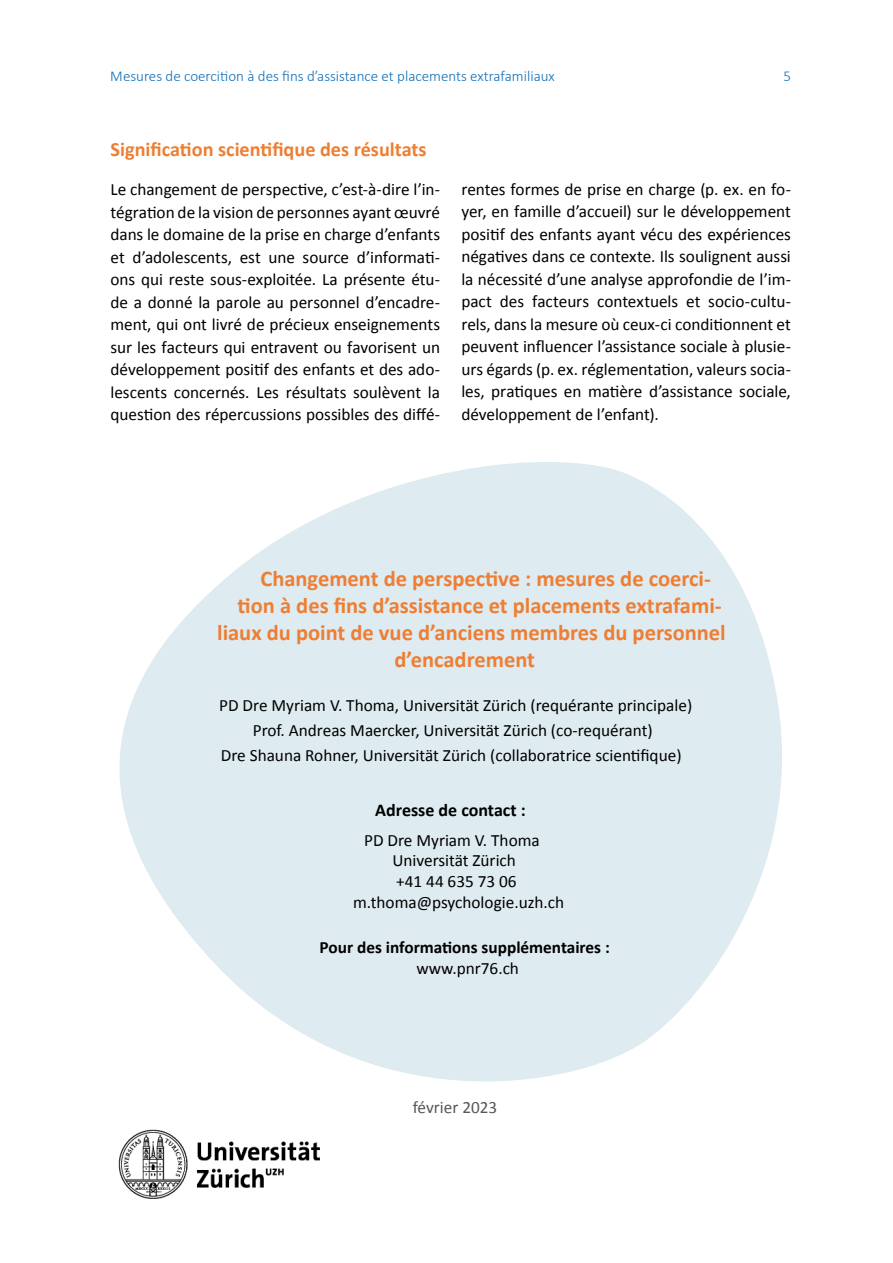
<style>
.page{position:relative;width:893px;height:1263px;background:#fff}
.page>*{position:absolute;margin:0;border:0;box-sizing:border-box;transform-origin:0 0}
.t1{font:700 22.5px "Calibri";color:#ee7e34}
.t2{font:700 20.25px "Calibri";color:#ee7e31}
.t3{font:700 18px "Calibri";color:#000}
.t4{font:17.25px/22.5px "Calibri";color:#000;text-align:justify}
.t5{font:700 17.25px "Calibri";color:#000}
.t6{font:17.25px "Calibri";color:#575756}
.t7{font:300 15px "Calibri";color:#0e6eb6}
</style>
<div class="page">
<svg style="left:119px;top:462px;width:663px;height:620px;fill:#deebf0"></svg>
<img style="left:118px;top:1129px;width:202px;height:70px">
<p class="t7" style="left:110px;top:67px;width:446px">Mesures de coercition à des fins d’assistance et placements extrafamiliaux</p>
<p class="t7" style="left:783px;top:67px;width:9px">5</p>
<p class="t2" style="left:111px;top:136px;width:318px">Signification scientifique des résultats</p>
<p class="t4" style="left:111px;top:178px;width:331px">Le changement de perspective, c’est-à-dire l’in&shy;tégration de la vision de personnes ayant œuvré dans le domaine de la prise en charge d’enfants et d’adolescents, est une source d’informati&shy;ons qui reste sous-exploitée. La présente étu&shy;de a donné la parole au personnel d’encadre&shy;ment, qui ont livré de précieux enseignements sur les facteurs qui entravent ou favorisent un développement positif des enfants et des ado&shy;lescents concernés. Les résultats soulèvent la question des répercussions possibles des diffé-</p>
<p class="t4" style="left:461px;top:178px;width:331px">rentes formes de prise en charge (p. ex. en fo&shy;yer, en famille d’accueil) sur le développement positif des enfants ayant vécu des expériences négatives dans ce contexte. Ils soulignent aussi la nécessité d’une analyse approfondie de l’im&shy;pact des facteurs contextuels et socio-cultu&shy;rels, dans la mesure où ceux-ci conditionnent et peuvent influencer l’assistance sociale à plusie&shy;urs égards (p. ex. réglementation, valeurs socia&shy;les, pratiques en matière d’assistance sociale, développement de l’enfant).</p>
<h1 class="t1" style="left:260px;top:564px;width:452px">Changement de perspective : mesures de coerci-</h1>
<h1 class="t1" style="left:238px;top:591px;width:486px">tion à des fins d’assistance et placements extrafami-</h1>
<h1 class="t1" style="left:217px;top:618px;width:510px">liaux du point de vue d’anciens membres du personnel</h1>
<h1 class="t1" style="left:394px;top:645px;width:142px">d’encadrement</h1>
<p class="t4" style="left:219px;top:693px;width:474px;line-height:24.9px;text-align:center">PD Dre Myriam V. Thoma, Universität Zürich (requérante principale)<br>Prof. Andreas Maercker, Universität Zürich (co-requérant)<br>Dre Shauna Rohner, Universität Zürich (collaboratrice scientifique)</p>
<p class="t3" style="left:375px;top:799px;width:152px">Adresse de contact :</p>
<p class="t4" style="left:364px;top:829px;width:177px">PD Dre Myriam V. Thoma</p>
<p class="t4" style="left:392px;top:849px;width:125px">Universität Zürich</p>
<p class="t4" style="left:396px;top:870px;width:122px">+41 44 635 73 06</p>
<p class="t4" style="left:353px;top:891px;width:213px">m.thoma@psychologie.uzh.ch</p>
<p class="t5" style="left:320px;top:936px;width:292px">Pour des informations supplémentaires :</p>
<p class="t4" style="left:416px;top:957px;width:104px">www.pnr76.ch</p>
<p class="t6" style="left:413px;top:1096px;width:86px">février 2023</p>
</div>
